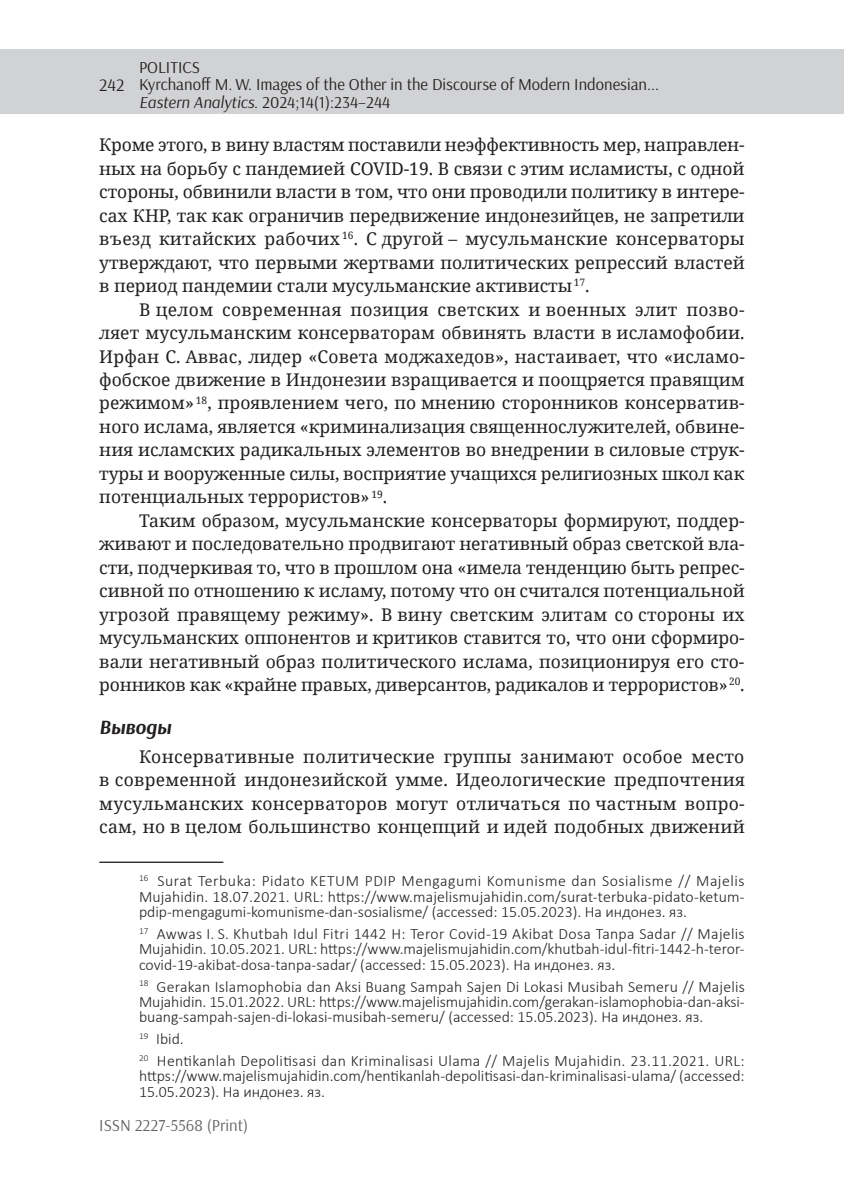
<style>
.page{position:relative;width:844px;height:1191px;background:#fff}
.page>*{position:absolute;margin:0;border:0;box-sizing:border-box;transform-origin:0 0}
.t1{font:italic 700 20.12px "Arsenal";color:#231f20}
.t2{font:17.5px/23.4px "Noto Serif";letter-spacing:-.005em;color:#231f20;text-align:justify}
.t3{font:17.5px "Arsenal";color:#231f20}
.t4{font:16.62px/17.5px "Arsenal";color:#231f20}
.t5{font:16.62px "Arsenal";color:#636366}
.t6{font:300 15.75px/15.4px "Calibri";color:#231f20;text-align:justify}
.t7{font:300 15.75px/21.7px "Calibri";letter-spacing:.02em;color:#231f20}
.s1{font-style:italic}
</style>
<div class="page">
<div style="left:0;top:50px;width:843px;height:64px;background:#d1d2d4"></div>
<hr style="left:843px;top:50px;width:1px;height:64px;background:#d1d2d4">
<hr style="left:99px;top:861px;width:124px;height:2px;background:#231f20">
<p class="t4" style="left:139px;top:58px;width:521px">politics<br>Kyrchanoff M. W. Images of the Other in the Discourse of Modern Indonesian...<br><span class="s1">Eastern Analytics</span>. 2024;14(1):234–244</p>
<p class="t2" style="left:99px;top:133px;width:647px">Кроме этого, в вину властям поставили неэффективность мер, направлен&shy;ных на борьбу с пандемией COVID‑19. В связи с этим исламисты, с одной стороны, обвинили власти в том, что они проводили политику в интере&shy;сах КНР, так как ограничив передвижение индонезийцев, не запретили въезд китайских рабочих <sup>16</sup>. С другой – мусульманские консерваторы утверждают, что первыми жертвами политических репрессий властей в период пандемии стали мусульманские активисты <sup>17</sup>.</p>
<p class="t2" style="left:99px;top:297px;width:647px;text-indent:40px">В целом современная позиция светских и военных элит позво&shy;ляет мусульманским консерваторам обвинять власти в исламофобии.<br>Ирфан С. Аввас, лидер «Совета моджахедов», настаивает, что «исламо&shy;фобское движение в Индонезии взращивается и поощряется правящим режимом» <sup>18</sup>, проявлением чего, по мнению сторонников консерватив&shy;ного ислама, является «криминализация священнослужителей, обвине&shy;ния исламских радикальных элементов во внедрении в силовые струк&shy;туры и вооруженные силы, восприятие учащихся религиозных школ как потенциальных террористов» <sup>19</sup>.</p>
<p class="t2" style="left:99px;top:508px;width:646px;text-indent:40px">Таким образом, мусульманские консерваторы формируют, поддер&shy;живают и последовательно продвигают негативный образ светской вла&shy;сти, подчеркивая то, что в прошлом она «имела тенденцию быть репрес&shy;сивной по отношению к исламу, потому что он считался потенциальной угрозой правящему режиму». В вину светским элитам со стороны их мусульманских оппонентов и критиков ставится то, что они сформиро&shy;вали негативный образ политического ислама, позиционируя его сто&shy;ронников как «крайне правых, диверсантов, радикалов и террористов» <sup>20</sup>.</p>
<p class="t1" style="left:99px;top:713px;width:73px">Выводы</p>
<p class="t2" style="left:99px;top:744px;width:647px;text-indent:40px">Консервативные политические группы занимают особое место в современной индонезийской умме. Идеологические предпочтения мусульманских консерваторов могут отличаться по частным вопро&shy;сам, но в целом большинство концепций и идей подобных движений</p>
<p class="t6" style="left:139px;top:873px;width:607px"><sup>16</sup> Surat Terbuka: Pidato KETUM PDIP Mengagumi Komunisme dan Sosialisme // Majelis Mujahidin. 18.07.2021. URL: https://www.majelismujahidin.com/surat-terbuka-pidato-ketum&shy;pdip-mengagumi-komunisme-dan-sosialisme/ (accessed: 15.05.2023). На индонез. яз.</p>
<p class="t6" style="left:139px;top:926px;width:607px"><sup>17</sup> Awwas I. S. Khutbah Idul Fitri 1442 H: Teror Covid‑19 Akibat Dosa Tanpa Sadar // Majelis Mujahidin. 10.05.2021. URL: https://www.majelismujahidin.com/khutbah-idul-fitri‑1442-h-teror&shy;covid‑19-akibat-dosa-tanpa-sadar/ (accessed: 15.05.2023). На индонез. яз.</p>
<p class="t6" style="left:139px;top:978px;width:607px"><sup>18</sup> Gerakan Islamophobia dan Aksi Buang Sampah Sajen Di Lokasi Musibah Semeru // Majelis Mujahidin. 15.01.2022. URL: https://www.majelismujahidin.com/gerakan-islamophobia-dan-aksi&shy;buang-sampah-sajen-di-lokasi-musibah-semeru/ (accessed: 15.05.2023). На индонез. яз.</p>
<p class="t7" style="left:139px;top:1028px;width:607px"><sup>19</sup> Ibid.<br><sup>20</sup> Hentikanlah Depolitisasi dan Kriminalisasi Ulama // Majelis Mujahidin. 23.11.2021. URL:</p>
<p class="t6" style="left:139px;top:1068px;width:607px">https://www.majelismujahidin.com/hentikanlah-depolitisasi-dan-kriminalisasi-ulama/ (accessed:<br>15.05.2023). На индонез. яз.</p>
<p class="t3" style="left:99px;top:73px;width:27px">242</p>
<p class="t5" style="left:99px;top:1113px;width:150px">ISSN 2227-5568 (Print)</p>
</div>
